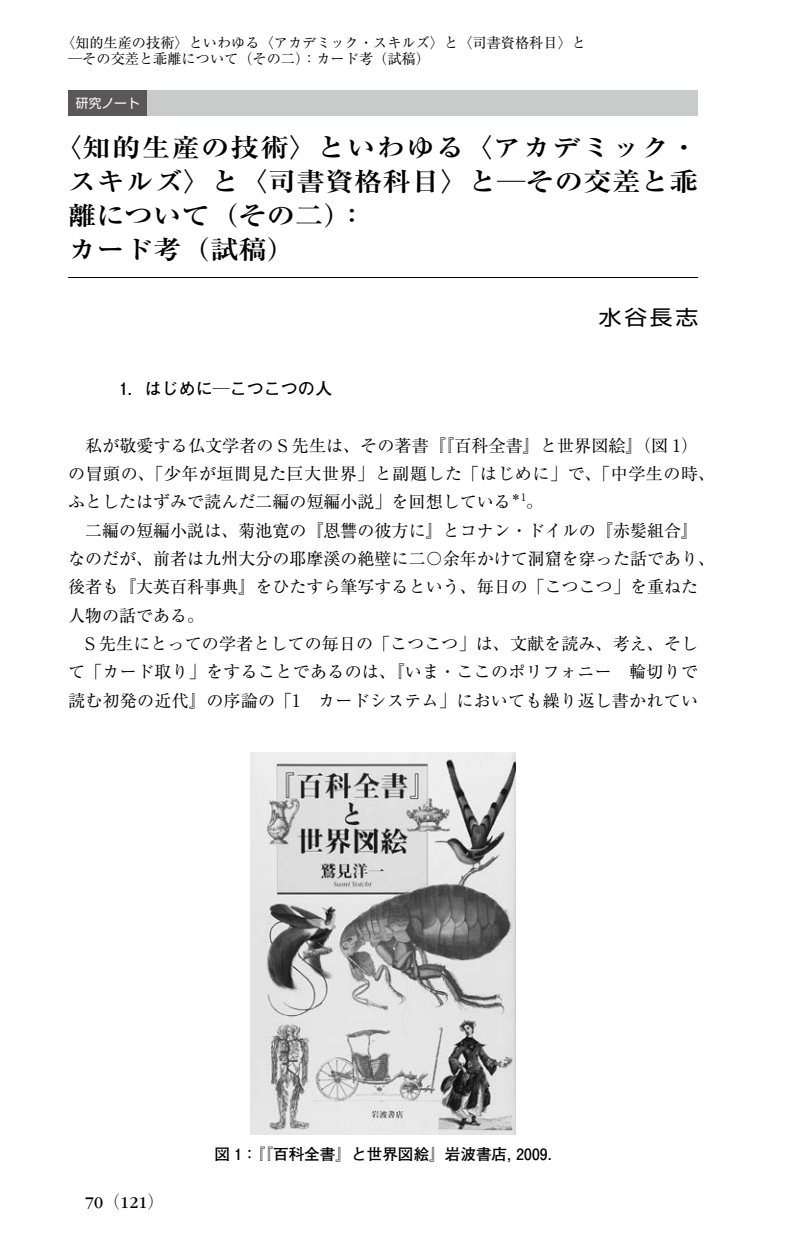
<style>
.page{position:relative;width:806px;height:1253px;background:#fff}
.page>*{position:absolute;margin:0;border:0;box-sizing:border-box;transform-origin:0 0}
.t1{font:700 25.6px/34px "Ryumin Pr 6 N";letter-spacing:.015em;color:#000;scale:1.11 1}
.t2{font:20.4px "Shin Go Pr 6 N";color:#000;scale:1.11 1}
.t3{font:17px/28.4px "Ryumin Pr 6 N";letter-spacing:.005em;color:#000}
.t4{font:700 17px "Futo Go B101 Pr 6 N";color:#000}
.t5{font:17px "ITC Garamond Std";color:#000}
.t6{font:700 15.6px "Futo Go B101 Pr 6 N";color:#000}
.t7{font:14.2px/15.6px "Ryumin Pr 6 N";color:#000}
.t8{font:12.8px "Shin Go Pr 6";color:#fff}
.s1{font-family:"Ryumin Pro"}
.s2{font-family:"APXL04 Futo Go B101 NUM";font-weight:400}
.s3{font-family:"Futo Go B101 Pro"}
.s4{font-family:"Ryumin Pr 6 N";font-weight:300}
</style>
<div class="page">
<div style="left:68px;top:91px;width:79px;height:25px;background:#595757"></div>
<div style="left:147px;top:91px;width:550px;height:25px;background:#c9caca"></div>
<hr style="left:68px;top:277px;width:629px;height:1px;background:#000">
<img style="left:250px;top:752px;width:265px;height:383px">
<p class="t7" style="left:68px;top:34px;width:519px;text-indent:-7px"><span class="s1">〈</span>知的生産の技術<span class="s1">〉</span>といわゆる<span class="s1">〈</span>アカデミック<span class="s1">・</span>スキルズ<span class="s1">〉</span>と<span class="s1">〈</span>司書資格科目<span class="s1">〉</span>と─その交差と乖離について<span class="s1">（</span>その二<span class="s1">）：</span>カード考<span class="s1">（</span>試稿<span class="s1">）</span></p>
<p class="t8" style="left:76px;top:93px;width:65px">研究ノート</p>
<h1 class="t1" style="left:68px;top:129px;width:568px;text-indent:-14px"><span class="s1">〈</span>知的生産の技術<span class="s1">〉</span>といわゆる<span class="s1">〈</span>アカデミック<span class="s1">・</span>スキルズ<span class="s1">〉</span>と<span class="s1">〈</span>司書資格科目<span class="s1">〉</span>と─その交差と乖離について<span class="s1">（</span>その二<span class="s1">）：<br></span>カード考<span class="s1">（</span>試稿<span class="s1">）</span></h1>
<p class="t4" style="left:119px;top:375px;width:214px"><span class="s2">1</span><span class="s3">．</span>はじめに─こつこつの人</p>
<p class="t2" style="left:598px;top:301px;width:91px">水谷長志</p>
<p class="t3" style="left:68px;top:430px;width:648px">　私が敬愛する仏文学者の S 先生は<span class="s1">、</span>その著書<span class="s1">『『</span>百科全書<span class="s1">』</span>と世界図絵<span class="s1">』（</span>図 1<span class="s1">）</span>の冒頭の<span class="s1">、「</span>少年が垣間見た巨大世界<span class="s1">」</span>と副題した<span class="s1">「</span>はじめに<span class="s1">」</span>で<span class="s1">、「</span>中学生の時<span class="s1">、</span>ふとしたはずみで読んだ二編の短編小説<span class="s1">」</span>を回想している<sup>＊1</sup><span class="s1">。<br></span>　二編の短編小説は<span class="s1">、</span>菊池寛の<span class="s1">『</span>恩讐の彼方に<span class="s1">』</span>とコナン<span class="s1">・</span>ドイルの<span class="s1">『</span>赤髪組合<span class="s1">』</span>なのだが<span class="s1">、</span>前者は九州大分の耶摩溪の絶壁に二〇余年かけて洞窟を穿った話であり<span class="s1">、</span>後者も<span class="s1">『</span>大英百科事典<span class="s1">』</span>をひたすら筆写するという<span class="s1">、</span>毎日の<span class="s1">「</span>こつこつ<span class="s1">」</span>を重ねた人物の話である<span class="s1">。<br></span>　S 先生にとっての学者としての毎日の<span class="s1">「</span>こつこつ<span class="s1">」</span>は<span class="s1">、</span>文献を読み<span class="s1">、</span>考え<span class="s1">、</span>そして<span class="s1">「</span>カード取り<span class="s1">」</span>をすることであるのは<span class="s1">、『</span>いま<span class="s1">・</span>ここのポリフォニー　輪切りで読む初発の近代<span class="s1">』</span>の序論の<span class="s1">「</span>1　カードシステム<span class="s1">」</span>においても繰り返し書かれてい</p>
<p class="t5" style="left:85px;top:1193px;width:81px">70<span class="s4">（</span>121<span class="s4">）</span></p>
<p class="t6" style="left:214px;top:1142px;width:338px">図 <span class="s2">1</span><span class="s3">：『『</span>百科全書<span class="s3">』</span>と世界図絵<span class="s3">』</span>岩波書店, <span class="s2">2009</span>.</p>
</div>
